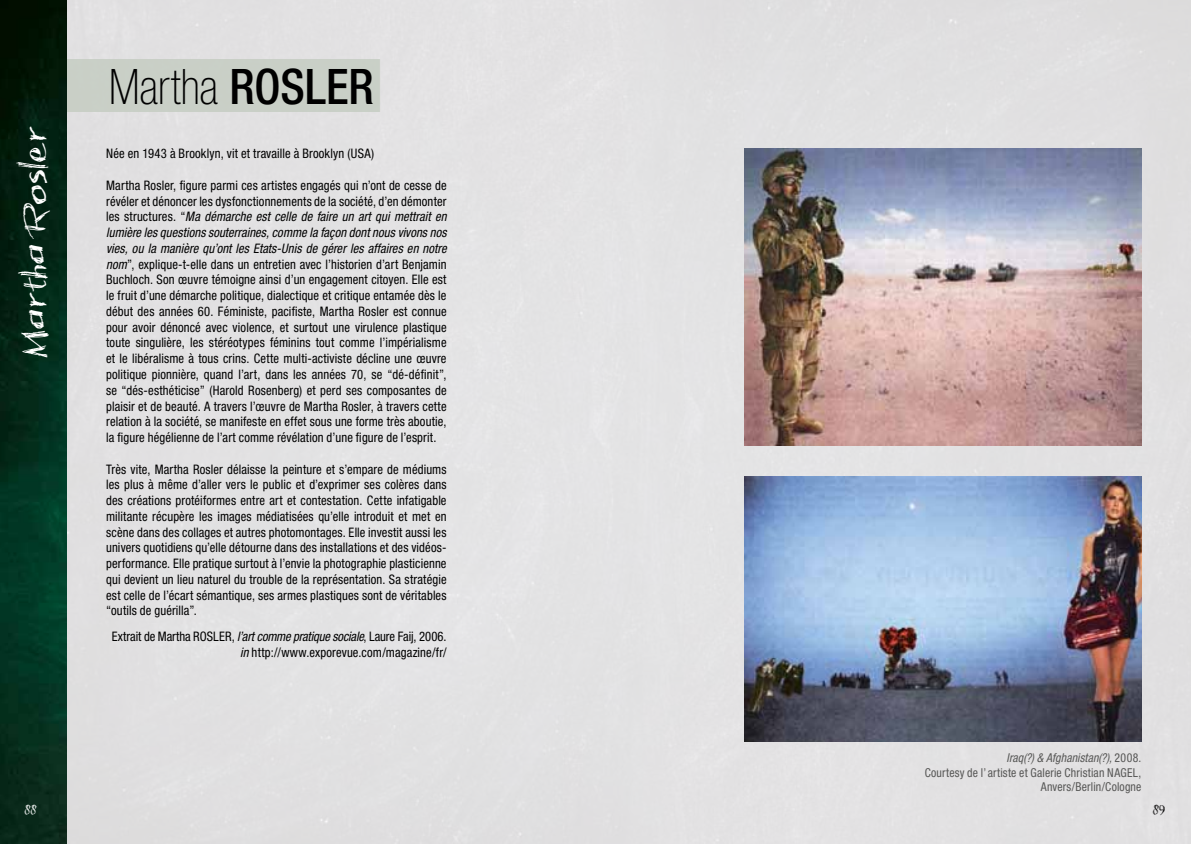
<style>
.page{position:relative;width:1191px;height:844px;background:#fff}
.page>*{position:absolute;margin:0;border:0;box-sizing:border-box;transform-origin:0 0}
.t1{font:100 condensed 49px "Helvetica Neue LT Std";letter-spacing:.005em;color:#000;scale:.96 1}
.t2{font:34.82px "Acacia 23";color:#fff;scale:.96 1}
.t3{font:condensed 13.12px/15.8px "Helvetica Neue LT Std";letter-spacing:.01em;color:#000;text-align:justify;scale:.96 1}
.t4{font:13.12px "Acacia 23";color:#000;scale:.96 1}
.t5{font:13.12px "Acacia 23";color:#fff;scale:.96 1}
.t6{font:condensed 12.25px/14.7px "Helvetica Neue LT Std";letter-spacing:.015em;color:#575756;text-align:right;scale:.96 1}
.s1{font-weight:500}
.s2{font-style:italic}
</style>
<div class="page">
<div style="left:66px;top:0;width:1125px;height:843px;background:#e2e2e3"></div>
<img style="left:0;top:0;width:66px;height:843px">
<div style="left:67px;top:60px;width:313px;height:52px;background:#c7cec4"></div>
<img style="left:744px;top:149px;width:397px;height:296px">
<img style="left:744px;top:476px;width:397px;height:265px">
<h2 class="t2" style="left:17px;top:356px;width:241px;rotate:-90deg">Martha Rosler</h2>
<h1 class="t1" style="left:109px;top:59px;width:266px">Martha <span class="s1">ROSLER</span></h1>
<p class="t3" style="left:106px;top:146px;width:281px">Née en 1943 à Brooklyn, vit et travaille à Brooklyn (USA)</p>
<p class="t3" style="left:106px;top:177px;width:356px">Martha Rosler, figure parmi ces artistes engagés qui n’ont de cesse de révéler et dénoncer les dysfonctionnements de la société, d’en démonter les structures. “<span class="s2">Ma démarche est celle de faire un art qui mettrait en lumière les questions souterraines, comme la façon dont nous vivons nos vies, ou la manière qu’ont les Etats-Unis de gérer les affaires en notre nom</span>”, explique-t-elle dans un entretien avec l’historien d’art Benjamin Buchloch. Son œuvre témoigne ainsi d’un engagement citoyen. Elle est le fruit d’une démarche politique, dialectique et critique entamée dès le début des années 60. Féministe, pacifiste, Martha Rosler est connue pour avoir dénoncé avec violence, et surtout une virulence plastique toute singulière, les stéréotypes féminins tout comme l’impérialisme et le libéralisme à tous crins. Cette multi-activiste décline une œuvre politique pionnière, quand l’art, dans les années 70, se “dé-définit”, se “dés-esthéticise” (Harold Rosenberg) et perd ses composantes de plaisir et de beauté. A travers l’œuvre de Martha Rosler, à travers cette relation à la société, se manifeste en effet sous une forme très aboutie, la figure hégélienne de l’art comme révélation d’une figure de l’esprit.</p>
<p class="t3" style="left:106px;top:461px;width:356px">Très vite, Martha Rosler délaisse la peinture et s’empare de médiums les plus à même d’aller vers le public et d’exprimer ses colères dans des créations protéiformes entre art et contestation. Cette infatigable militante récupère les images médiatisées qu’elle introduit et met en scène dans des collages et autres photomontages. Elle investit aussi les univers quotidiens qu’elle détourne dans des installations et des vidéos&shy;performance. Elle pratique surtout à l’envie la photographie plasticienne qui devient un lieu naturel du trouble de la représentation. Sa stratégie est celle de l’écart sémantique, ses armes plastiques sont de véritables “outils de guérilla”.</p>
<p class="t3" style="left:112px;top:628px;width:350px;text-align:right">Extrait de Martha Rosler , <span class="s2">l’art comme pratique sociale</span>, Laure Faij, 2006. <span class="s2">in</span> http://www.exporevue.com/magazine/fr/</p>
<p class="t5" style="left:25px;top:802px;width:14px">88</p>
<p class="t6" style="left:924px;top:750px;width:227px"><span class="s2">Iraq(?) &amp; Afghanistan(?),</span> 2008.<br>Courtesy de l’artiste et Galerie Christian Nagel,<br>Anvers/Berlin/Cologne</p>
<p class="t4" style="left:1153px;top:802px;width:14px">89</p>
</div>
